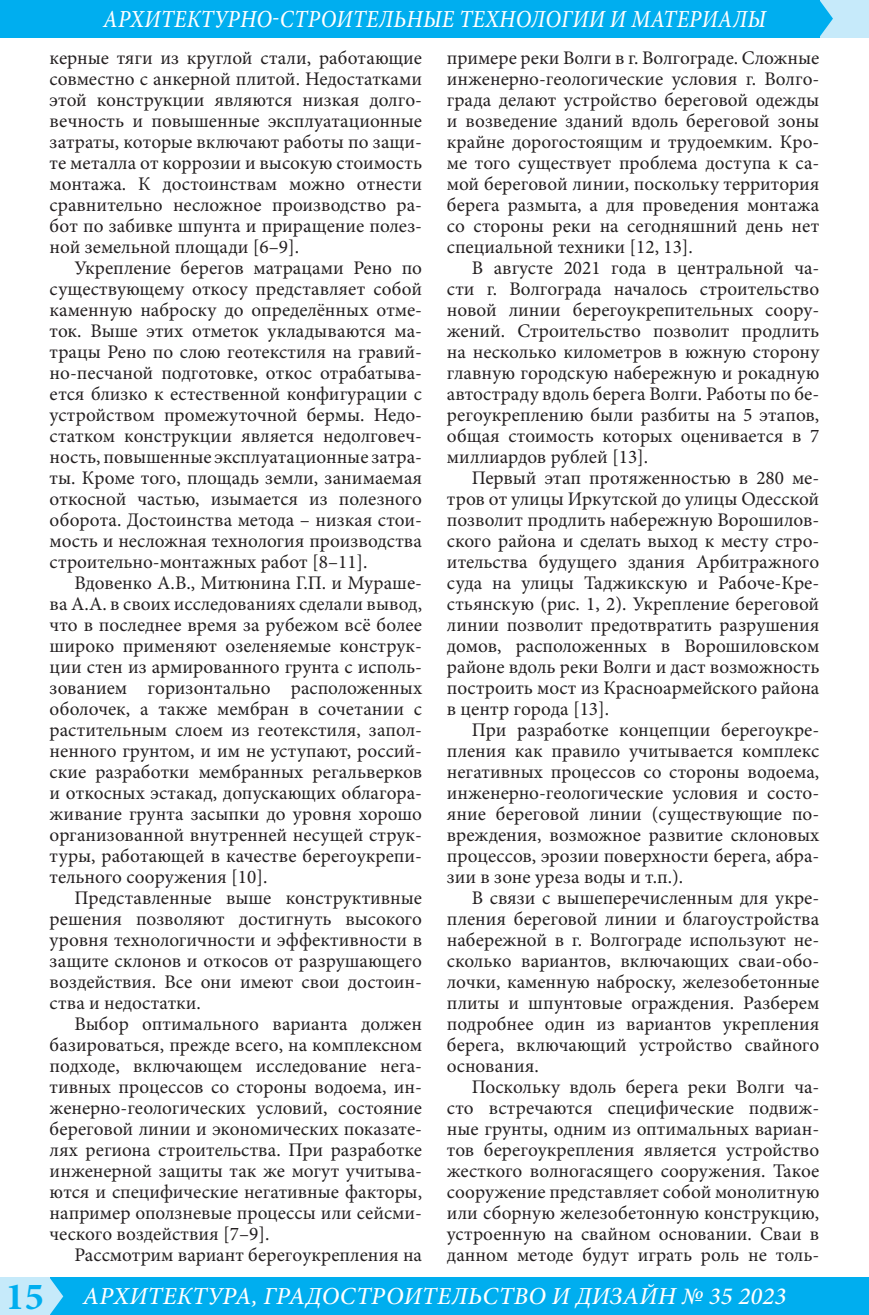
<style>
.page{position:relative;width:869px;height:1315px;background:#fff}
.page>*{position:absolute;margin:0;border:0;box-sizing:border-box;transform-origin:0 0}
.t1{font:italic 500 24.5px "Minion Pro";letter-spacing:.01em;color:#fff}
.t2{font:italic 500 24.5px "Minion Pro";letter-spacing:.01em;color:#fff;scale:.89 1}
.t3{font:19.25px/21px "Minion Pro";color:#231f20;text-align:justify}
.s1{font-weight:700;font-style:normal;font-size:38.5px;color:#00aeef}
</style>
<div class="page">
<div style="left:46px;top:1277px;width:822px;height:38px;background:#00aeef"></div>
<div style="left:819px;top:0;width:49px;height:37px;background:#c6eafa"></div>
<div style="left:0;top:1277px;width:50px;height:38px;background:#c6eafa"></div>
<div style="left:0;top:0;width:819px;height:37px;background:#00aeef"></div>
<svg style="left:50px;top:1278px;width:13px;height:37px"></svg>
<svg style="left:819px;top:0;width:13px;height:37px"></svg>
<p class="t2" style="left:103px;top:2px;width:746px">АРХИТЕКТУРНО-СТРОИТЕЛЬНЫЕ ТЕХНОЛОГИИ И МАТЕРИАЛЫ</p>
<p class="t3" style="left:50px;top:47px;width:374px">керные тяги из круглой стали, работающие совместно с анкерной плитой. Недостатками этой конструкции являются низкая долго&shy;вечность и повышенные эксплуатационные затраты, которые включают работы по защи&shy;те металла от коррозии и высокую стоимость монтажа. К достоинствам можно отнести сравнительно несложное производство ра&shy;бот по забивке шпунта и приращение полез&shy;ной земельной площади [6–9].</p>
<p class="t3" style="left:50px;top:257px;width:374px;text-indent:25px">Укрепление берегов матрацами Рено по существующему откосу представляет собой каменную наброску до определённых отме&shy;ток. Выше этих отметок укладываются ма&shy;трацы Рено по слою геотекстиля на гравий&shy;но-песчаной подготовке, откос отрабатыва&shy;ется близко к естественной конфигурации с устройством промежуточной бермы. Недо&shy;статком конструкции является недолговеч&shy;ность, повышенные эксплуатационные затра&shy;ты. Кроме того, площадь земли, занимаемая откосной частью, изымается из полезного оборота. Достоинства метода – низкая стои&shy;мость и несложная технология производства строительно-монтажных работ [8–11].</p>
<p class="t3" style="left:50px;top:572px;width:374px;text-indent:25px">Вдовенко А.В., Митюнина Г.П. и Мураше&shy;ва А.А. в своих исследованиях сделали вывод, что в последнее время за рубежом всё более широко применяют озеленяемые конструк&shy;ции стен из армированного грунта с исполь&shy;зованием горизонтально расположенных оболочек, а также мембран в сочетании с растительным слоем из геотекстиля, запол&shy;ненного грунтом, и им не уступают, россий&shy;ские разработки мембранных регальверков и откосных эстакад, допускающих облагора&shy;живание грунта засыпки до уровня хорошо организованной внутренней несущей струк&shy;туры, работающей в качестве берегоукрепи&shy;тельного сооружения [10].</p>
<p class="t3" style="left:50px;top:887px;width:374px;text-indent:25px">Представленные выше конструктивные решения позволяют достигнуть высокого уровня технологичности и эффективности в защите склонов и откосов от разрушающего воздействия. Все они имеют свои достоин&shy;ства и недостатки.</p>
<p class="t3" style="left:50px;top:1013px;width:374px;text-indent:25px">Выбор оптимального варианта должен базироваться, прежде всего, на комплексном подходе, включающем исследование нега&shy;тивных процессов со стороны водоема, ин&shy;женерно-геологических условий, состояние береговой линии и экономических показате&shy;лях региона строительства. При разработке инженерной защиты так же могут учитыва&shy;ются и специфические негативные факторы, например оползневые процессы или сейсми&shy;ческого воздействия [7–9].</p>
<p class="t3" style="left:74px;top:1244px;width:349px">Рассмотрим вариант берегоукрепления на</p>
<p class="t3" style="left:446px;top:47px;width:374px">примере реки Волги в г. Волгограде. Сложные инженерно-геологические условия г. Волго&shy;града делают устройство береговой одежды и возведение зданий вдоль береговой зоны крайне дорогостоящим и трудоемким. Кро&shy;ме того существует проблема доступа к са&shy;мой береговой линии, поскольку территория берега размыта, а для проведения монтажа со стороны реки на сегодняшний день нет специальной техники [12, 13].</p>
<p class="t3" style="left:446px;top:257px;width:374px;text-indent:25px">В августе 2021 года в центральной ча&shy;сти г. Волгограда началось строительство новой линии берегоукрепительных соору&shy;жений. Строительство позволит продлить на несколько километров в южную сторону главную городскую набережную и рокадную автостраду вдоль берега Волги. Работы по бе&shy;регоукреплению были разбиты на 5 этапов, общая стоимость которых оценивается в 7 миллиардов рублей [13].</p>
<p class="t3" style="left:446px;top:467px;width:374px;text-indent:25px">Первый этап протяженностью в 280 ме&shy;тров от улицы Иркутской до улицы Одесской позволит продлить набережную Ворошилов&shy;ского района и сделать выход к месту стро&shy;ительства будущего здания Арбитражного суда на улицы Таджикскую и Рабоче-Кре&shy;стьянскую (рис. 1, 2). Укрепление береговой линии позволит предотвратить разрушения домов, расположенных в Ворошиловском районе вдоль реки Волги и даст возможность построить мост из Красноармейского района в центр города [13].</p>
<p class="t3" style="left:446px;top:719px;width:374px;text-indent:25px">При разработке концепции берегоукре&shy;пления как правило учитывается комплекс негативных процессов со стороны водоема, инженерно-геологические условия и состо&shy;яние береговой линии (существующие по&shy;вреждения, возможное развитие склоновых процессов, эрозии поверхности берега, абра&shy;зии в зоне уреза воды и т.п.).</p>
<p class="t3" style="left:446px;top:887px;width:374px;text-indent:25px">В связи с вышеперечисленным для укре&shy;пления береговой линии и благоустройства набережной в г. Волгограде используют не&shy;сколько вариантов, включающих сваи-обо&shy;лочки, каменную наброску, железобетонные плиты и шпунтовые ограждения. Разберем подробнее один из вариантов укрепления берега, включающий устройство свайного основания.</p>
<p class="t3" style="left:446px;top:1076px;width:374px;text-indent:25px">Поскольку вдоль берега реки Волги ча&shy;сто встречаются специфические подвиж&shy;ные грунты, одним из оптимальных вариан&shy;тов берегоукрепления является устройство жесткого волногасящего сооружения. Такое сооружение представляет собой монолитную или сборную железобетонную конструкцию, устроенную на свайном основании. Сваи в данном методе будут играть роль не толь-</p>
<p class="t1" style="left:6px;top:1279px;width:781px"><span class="s1">15</span> АРХИТЕКТУРА, ГРАДОСТРОИТЕЛЬСТВО И ДИЗАЙН № 35 2023</p>
</div>
